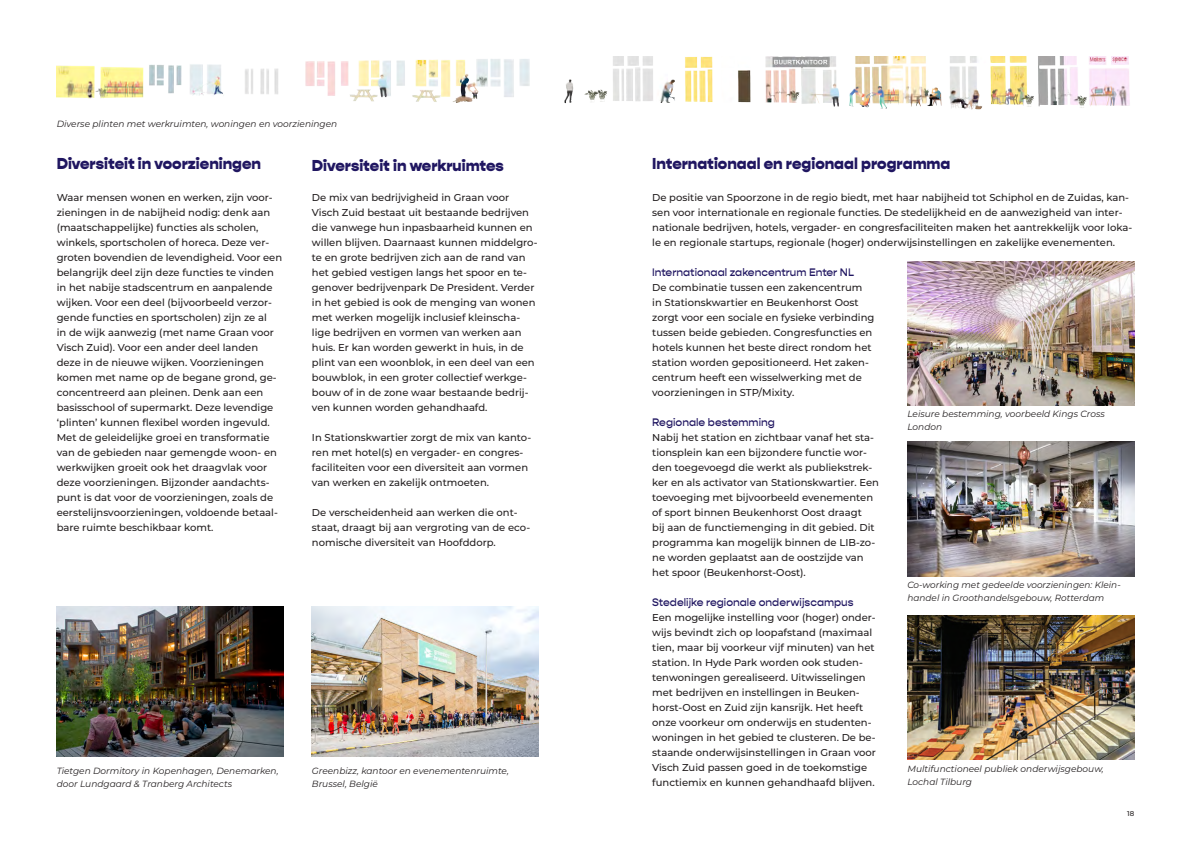
<style>
.page{position:relative;width:1191px;height:842px;background:#fff}
.page>*{position:absolute;margin:0;border:0;box-sizing:border-box;transform-origin:0 0}
.t1{font:800 16px "Gopher";color:#201661}
.t2{font:500 11px "Gopher";color:#201661}
.Body{font:500 10px/15px "Montserrat";color:#231f20}
.Bijschrift_foto{font:italic 9px/13px "Montserrat";color:#231f20}
.t3{font:500 7px "Montserrat";color:#231f20}
</style>
<div class="page">
<img style="left:57px;top:57px;width:1073px;height:53px">
<img style="left:57px;top:606px;width:226px;height:150px">
<img style="left:312px;top:606px;width:227px;height:150px">
<img style="left:907px;top:261px;width:227px;height:144px">
<img style="left:907px;top:441px;width:227px;height:135px">
<img style="left:907px;top:615px;width:227px;height:144px">
<p class="Bijschrift_foto" style="left:57px;top:117px;width:282px">Diverse plinten met werkruimten, woningen en voorzieningen</p>
<h3 class="t1" style="left:57px;top:153px;width:206px">Diversiteit in voorzieningen</h3>
<p class="Body" style="left:57px;top:190px;width:227px">Waar mensen wonen en werken, zijn voor&shy;zieningen in de nabijheid nodig: denk aan (maatschappelijke) functies als scholen, winkels, sportscholen of horeca. Deze ver&shy;groten bovendien de levendigheid. Voor een belangrijk deel zijn deze functies te vinden in het nabije stadscentrum en aanpalende wijken. Voor een deel (bijvoorbeeld verzor&shy;gende functies en sportscholen) zijn ze al<br>in de wijk aanwezig (met name Graan voor Visch Zuid). Voor een ander deel landen deze in de nieuwe wijken. Voorzieningen komen met name op de begane grond, ge&shy;concentreerd aan pleinen. Denk aan een basisschool of supermarkt. Deze levendige ‘plinten’ kunnen flexibel worden ingevuld.<br>Met de geleidelijke groei en transformatie van de gebieden naar gemengde woon- en werkwijken groeit ook het draagvlak voor deze voorzieningen. Bijzonder aandachts&shy;punt is dat voor de voorzieningen, zoals de eerstelijnsvoorzieningen, voldoende betaal&shy;bare ruimte beschikbaar komt.</p>
<h3 class="t1" style="left:312px;top:156px;width:193px">Diversiteit in werkruimtes</h3>
<p class="Body" style="left:312px;top:190px;width:227px">De mix van bedrijvigheid in Graan voor Visch Zuid bestaat uit bestaande bedrijven die vanwege hun inpasbaarheid kunnen en willen blijven. Daarnaast kunnen middelgro&shy;te en grote bedrijven zich aan de rand van het gebied vestigen langs het spoor en te&shy;genover bedrijvenpark De President. Verder in het gebied is ook de menging van wonen met werken mogelijk inclusief kleinscha&shy;lige bedrijven en vormen van werken aan huis. Er kan worden gewerkt in huis, in de plint van een woonblok, in een deel van een bouwblok, in een groter collectief werkge&shy;bouw of in de zone waar bestaande bedrij&shy;ven kunnen worden gehandhaafd.</p>
<p class="Body" style="left:312px;top:430px;width:221px">In Stationskwartier zorgt de mix van kanto&shy;ren met hotel(s) en vergader- en congres&shy;faciliteiten voor een diversiteit aan vormen van werken en zakelijk ontmoeten.</p>
<p class="Body" style="left:312px;top:505px;width:220px">De verscheidenheid aan werken die ont&shy;staat, draagt bij aan vergroting van de eco&shy;nomische diversiteit van Hoofddorp.</p>
<p class="Bijschrift_foto" style="left:57px;top:764px;width:223px">Tietgen Dormitory in Kopenhagen, Denemarken,</p>
<p class="Bijschrift_foto" style="left:57px;top:777px;width:177px">door Lundgaard &amp; Tranberg Architects</p>
<p class="Bijschrift_foto" style="left:312px;top:764px;width:198px">Greenbizz, kantoor en evenementenruimte,</p>
<p class="Bijschrift_foto" style="left:312px;top:777px;width:68px">Brussel, België</p>
<h3 class="t1" style="left:652px;top:153px;width:300px">Internationaal en regionaal programma</h3>
<p class="Body" style="left:652px;top:190px;width:481px">De positie van Spoorzone in de regio biedt, met haar nabijheid tot Schiphol en de Zuidas, kan&shy;sen voor internationale en regionale functies. De stedelijkheid en de aanwezigheid van inter&shy;nationale bedrijven, hotels, vergader- en congresfaciliteiten maken het aantrekkelijk voor loka&shy;le en regionale startups, regionale (hoger) onderwijsinstellingen en zakelijke evenementen.</p>
<h3 class="t2" style="left:652px;top:266px;width:203px">Internationaal zakencentrum Enter NL</h3>
<p class="Body" style="left:652px;top:280px;width:224px">De combinatie tussen een zakencentrum in Stationskwartier en Beukenhorst Oost zorgt voor een sociale en fysieke verbinding tussen beide gebieden. Congresfuncties en hotels kunnen het beste direct rondom het station worden gepositioneerd. Het zaken&shy;centrum heeft een wisselwerking met de voorzieningen in STP/Mixity.</p>
<h3 class="t2" style="left:652px;top:416px;width:124px">Regionale bestemming</h3>
<p class="Body" style="left:652px;top:430px;width:228px">Nabij het station en zichtbaar vanaf het sta&shy;tionsplein kan een bijzondere functie wor&shy;den toegevoegd die werkt als publiekstrek&shy;ker en als activator van Stationskwartier. Een toevoeging met bijvoorbeeld evenementen of sport binnen Beukenhorst Oost draagt<br>bij aan de functiemenging in dit gebied. Dit programma kan mogelijk binnen de LIB-zo&shy;ne worden geplaatst aan de oostzijde van het spoor (Beukenhorst-Oost).</p>
<h3 class="t2" style="left:652px;top:596px;width:203px">Stedelijke regionale onderwijscampus</h3>
<p class="Body" style="left:652px;top:610px;width:225px">Een mogelijke instelling voor (hoger) onder&shy;wijs bevindt zich op loopafstand (maximaal tien, maar bij voorkeur vijf minuten) van het station. In Hyde Park worden ook studen&shy;tenwoningen gerealiseerd. Uitwisselingen met bedrijven en instellingen in Beuken&shy;horst-Oost en Zuid zijn kansrijk. Het heeft onze voorkeur om onderwijs en studenten&shy;woningen in het gebied te clusteren. De be&shy;staande onderwijsinstellingen in Graan voor Visch Zuid passen goed in de toekomstige functiemix en kunnen gehandhaafd blijven.</p>
<p class="Bijschrift_foto" style="left:907px;top:407px;width:199px">Leisure bestemming, voorbeeld Kings Cross</p>
<p class="Bijschrift_foto" style="left:907px;top:420px;width:36px">London</p>
<p class="Bijschrift_foto" style="left:907px;top:578px;width:215px">Co-working met gedeelde voorzieningen: Klein&shy;handel in Groothandelsgebouw, Rotterdam</p>
<p class="Bijschrift_foto" style="left:907px;top:762px;width:198px">Multifunctioneel publiek onderwijsgebouw,<br>Lochal Tilburg</p>
<p class="t3" style="left:1127px;top:809px;width:9px">18</p>
</div>
